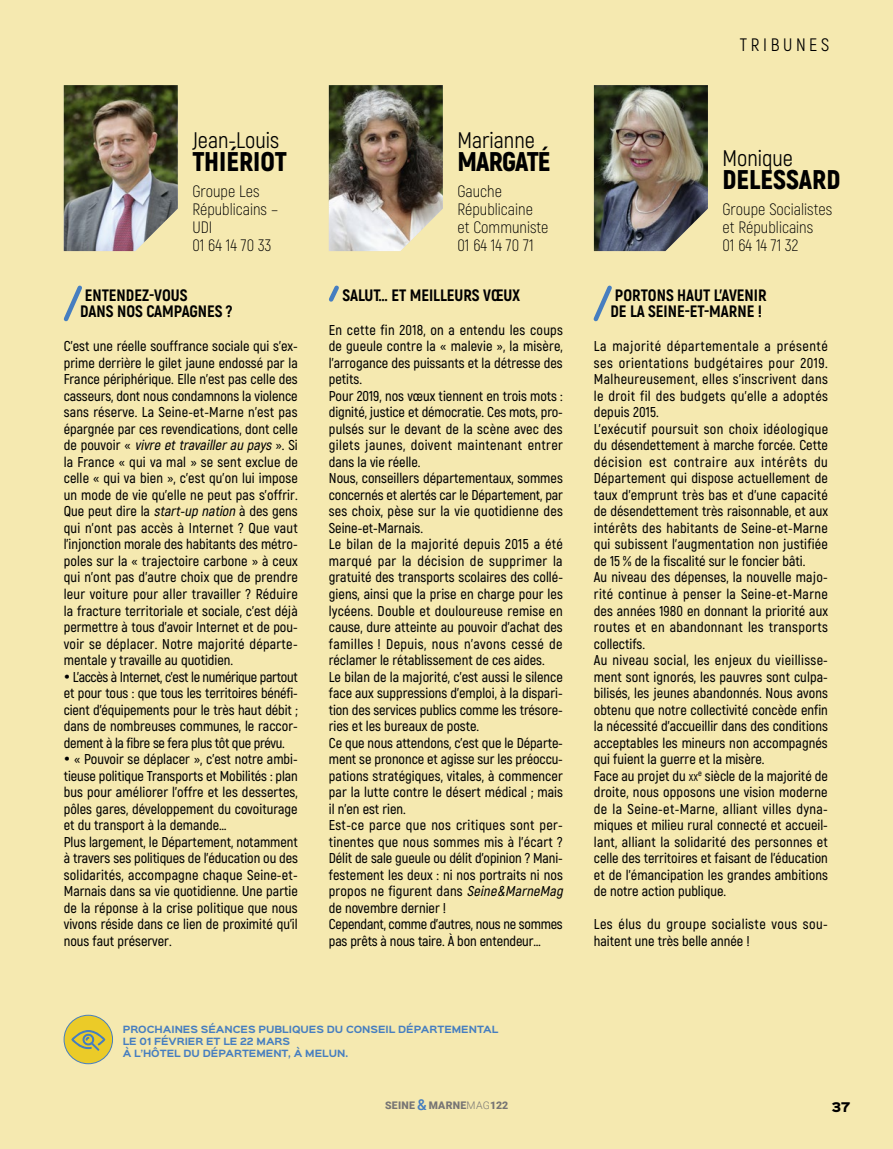
<style>
.page{position:relative;width:893px;height:1149px;background:#fff}
.page>*{position:absolute;margin:0;border:0;box-sizing:border-box;transform-origin:0 0}
.NOM_ELU{font:900 27px "Akrobat";color:#000}
.NOM_ELU-2{font:900 27px "Akrobat";letter-spacing:-.03em;color:#000}
.NOM_ELU-3{font:22.5px "Akrobat";color:#000}
.t1{font:18px "Akrobat";letter-spacing:.2em;color:#000}
.FONCTION_ELU{font:300 16.5px/18px "Akrobat";color:#000}
.TRIBUNES_TITRE{font:800 16.5px/16.2px "Akrobat";color:#000}
._00_TXT_COURANT{font:600 14.25px/16.5px "Akrobat";color:#000;text-align:justify}
._00_TXT_COURANT-2{font:600 14.25px/16.5px "Akrobat";letter-spacing:-.02em;color:#000}
._00_TXT_COURANT-3{font:600 14.25px/16.5px "Akrobat";letter-spacing:.025em;color:#000}
.t2{font:900 12px "Sinkin Sans 800";color:#000}
.t3{font:900 10.5px "Roboto";letter-spacing:.025em;color:#777574}
.PLUS_DINFOS-Bold{font:700 9px/12px "Sinkin Sans 700";color:#467ec0}
.s1{font-style:italic}
.s2{font-size:10.05px}
.s3{font-weight:500;font-size:15px;color:#467ec0}
.s4{font-weight:300}
</style>
<div class="page">
<div style="left:0;top:0;width:893px;height:1148px;background:#f5e9b0"></div>
<svg style="left:329px;top:285px;width:10px;height:17px"></svg>
<img style="left:594px;top:85px;width:114px;height:166px">
<img style="left:329px;top:85px;width:114px;height:166px">
<img style="left:64px;top:85px;width:114px;height:166px">
<div style="left:64px;top:1014px;width:49px;height:49px;background:#ebcb28;border-radius:50%"></div>
<div style="left:64px;top:1014px;width:49px;height:49px;border:1px solid #467ec0;border-radius:50%"></div>
<svg style="left:71px;top:1030px;width:35px;height:20px"></svg>
<svg style="left:63px;top:285px;width:19px;height:37px"></svg>
<svg style="left:593px;top:285px;width:19px;height:37px"></svg>
<p class="t1" style="left:740px;top:34px;width:91px">TRIBUNES</p>
<p class="NOM_ELU-3" style="left:192px;top:127px;width:88px">Jean-Louis</p>
<p class="NOM_ELU" style="left:192px;top:143px;width:96px">THIÉRIOT</p>
<p class="FONCTION_ELU" style="left:192px;top:182px;width:87px">Groupe Les<br>Républicains –<br>UDI<br>01 64 14 70 33</p>
<p class="TRIBUNES_TITRE" style="left:80px;top:287px;width:154px">ENTENDEZ-VOUS<br>DANS NOS CAMPAGNES ?</p>
<p class="_00_TXT_COURANT" style="left:64px;top:338px;width:236px">C’est une réelle souffrance sociale qui s’ex&shy;prime derrière le gilet jaune endossé par la France périphérique. Elle n’est pas celle des casseurs, dont nous condamnons la violence sans réserve. La Seine-et-Marne n’est pas épargnée par ces revendications, dont celle d e p o u v o i r « <span class="s1">vivre ettravaillerau pays</span>» . S i la France « qui va mal » se sent exclue de celle « qui va bien », c’est qu’on lui impose un mode de vie qu’elle ne peut pas s’offrir.<br>Que peut dire la <span class="s1">start-up nation</span> à des gens qui n’ont pas accès à Internet ? Que vaut l’injonction morale des habitants des métro&shy;poles sur la « trajectoire carbone » à ceux qui n’ont pas d’autre choix que de prendre leur voiture pour aller travailler ? Réduire la fracture territoriale et sociale, c’est déjà permettre à tous d’avoir Internet et de pou&shy;voir se déplacer. Notre majorité départe&shy;mentale y travaille au quotidien.</p>
<p class="_00_TXT_COURANT" style="left:64px;top:668px;width:235px">• L’accès à Internet, c’est le numérique partout et pour tous : que tous les territoires bénéfi&shy;cient d’équipements pour le très haut débit ; dans de nombreuses communes, le raccor&shy;dement à la fibre se fera plus tôt que prévu.</p>
<p class="_00_TXT_COURANT" style="left:64px;top:750px;width:236px">• « Pouvoir se déplacer », c’est notre ambi&shy;tieuse politique Transports et Mobilités : plan bus pour améliorer l’offre et les dessertes, pôles gares, développement du covoiturage et du transport à la demande…</p>
<p class="_00_TXT_COURANT" style="left:64px;top:833px;width:236px">Plus largement, le Département, notamment à travers ses politiques de l’éducation ou des solidarités, accompagne chaque Seine-et-Marnais dans sa vie quotidienne. Une partie de la réponse à la crise politique que nous vivons réside dans ce lien de proximité qu’il nous faut préserver.</p>
<p class="NOM_ELU-3" style="left:457px;top:127px;width:79px">Marianne</p>
<p class="NOM_ELU-2" style="left:457px;top:143px;width:95px">MARGATÉ</p>
<p class="FONCTION_ELU" style="left:457px;top:182px;width:93px">Gauche<br>Républicaine et Communiste<br>01 64 14 70 71</p>
<p class="TRIBUNES_TITRE" style="left:342px;top:287px;width:179px">SALUT… ET MEILLEURS VŒUX</p>
<p class="_00_TXT_COURANT" style="left:329px;top:321px;width:236px">En cette fin 2018, on a entendu les coups de gueule contre la « malevie », la misère, l’arrogance des puissants et la détresse des petits.</p>
<p class="_00_TXT_COURANT" style="left:329px;top:387px;width:236px">Pour 2019, nos vœux tiennent en trois mots : dignité, justice et démocratie. Ces mots, pro&shy;pulsés sur le devant de la scène avec des gilets jaunes, doivent maintenant entrer dans la vie réelle.</p>
<p class="_00_TXT_COURANT" style="left:329px;top:470px;width:236px">Nous, conseillers départementaux, sommes concernés et alertés car le Département, par ses choix, pèse sur la vie quotidienne des Seine-et-Marnais.</p>
<p class="_00_TXT_COURANT" style="left:329px;top:536px;width:236px">Le bilan de la majorité depuis 2015 a été marqué par la décision de supprimer la gratuité des transports scolaires des collé&shy;giens, ainsi que la prise en charge pour les lycéens. Double et douloureuse remise en cause, dure atteinte au pouvoir d’achat des familles ! Depuis, nous n’avons cessé de réclamer le rétablissement de ces aides.</p>
<p class="_00_TXT_COURANT" style="left:329px;top:668px;width:236px">Le bilan de la majorité, c’est aussi le silence face aux suppressions d’emploi, à la dispari&shy;tion des services publics comme les trésore&shy;ries et les bureaux de poste.</p>
<p class="_00_TXT_COURANT" style="left:329px;top:734px;width:236px">Ce que nous attendons, c’est que le Départe&shy;ment se prononce et agisse sur les préoccu&shy;pations stratégiques, vitales, à commencer par la lutte contre le désert médical ; mais il n’en est rien.</p>
<p class="_00_TXT_COURANT" style="left:329px;top:816px;width:239px;text-align:left">Est-ce parce que nos critiques sont per&shy;tinentes que nous sommes mis à l’écart ?<br>Délit de sale gueule ou délit d’opinion ? Mani&shy;festement les deux : ni nos portraits ni nos propos ne figurent dans <span class="s1">Seine&amp;MarneMag </span>de novembre dernier !</p>
<p class="_00_TXT_COURANT-2" style="left:329px;top:915px;width:235px">Cependant, comme d’autres, nous ne sommes pas prêts à nous taire. À bon entendeur…</p>
<p class="PLUS_DINFOS-Bold" style="left:123px;top:1023px;width:377px">PROCHAINES SÉANCES PUBLIQUES DU CONSEIL DÉPARTEMENTAL</p>
<p class="PLUS_DINFOS-Bold" style="left:123px;top:1035px;width:227px">LE 01 FÉVRIER ET LE 22 MARS<br>À L’HÔTEL DU DÉPARTEMENT, À MELUN.</p>
<p class="NOM_ELU-3" style="left:722px;top:145px;width:72px">Monique</p>
<p class="NOM_ELU" style="left:722px;top:161px;width:119px">DELESSARD</p>
<p class="FONCTION_ELU" style="left:722px;top:200px;width:111px">Groupe Socialistes et Républicains<br>01 64 14 71 32</p>
<p class="TRIBUNES_TITRE" style="left:610px;top:287px;width:158px">PORTONS HAUT L’AVENIR<br>DE LA SEINE-ET-MARNE !</p>
<p class="_00_TXT_COURANT" style="left:594px;top:338px;width:236px">La majorité départementale a présenté ses orientations budgétaires pour 2019.<br>Malheureusement, elles s’inscrivent dans le droit fil des budgets qu’elle a adoptés depuis 2015.</p>
<p class="_00_TXT_COURANT" style="left:594px;top:420px;width:236px">L’exécutif poursuit son choix idéologique du désendettement à marche forcée. Cette décision est contraire aux intérêts du Département qui dispose actuellement de taux d’emprunt très bas et d’une capacité de désendettement très raisonnable, et aux intérêts des habitants de Seine-et-Marne qui subissent l’augmentation non justifiée de 15 % de la fiscalité sur le foncier bâti.</p>
<p class="_00_TXT_COURANT" style="left:594px;top:569px;width:236px">Au niveau des dépenses, la nouvelle majo&shy;rité continue à penser la Seine-et-Marne des années 1980 en donnant la priorité aux routes et en abandonnant les transports collectifs.</p>
<p class="_00_TXT_COURANT" style="left:594px;top:651px;width:236px">Au niveau social, les enjeux du vieillisse&shy;ment sont ignorés, les pauvres sont culpa&shy;bilisés, les jeunes abandonnés. Nous avons obtenu que notre collectivité concède enfin la nécessité d’accueillir dans des conditions acceptables les mineurs non accompagnés qui fuient la guerre et la misère.</p>
<p class="_00_TXT_COURANT" style="left:594px;top:767px;width:236px">Face au projet du <span class="s2">xx</span><sup>e</sup> siècle de la majorité de droite, nous opposons une vision moderne de la Seine-et-Marne, alliant villes dyna&shy;miques et milieu rural connecté et accueil&shy;lant, alliant la solidarité des personnes et celle des territoires et faisant de l’éducation et de l’émancipation les grandes ambitions de notre action publique.</p>
<p class="_00_TXT_COURANT-3" style="left:594px;top:915px;width:236px">Les élus du groupe socialiste vous sou&shy;haitent une très belle année !</p>
<p class="t3" style="left:385px;top:1097px;width:125px">SEINE <span class="s3">&amp;</span> MARNE<span class="s4">MAG</span>122</p>
<p class="t2" style="left:831px;top:1100px;width:20px">37</p>
</div>
